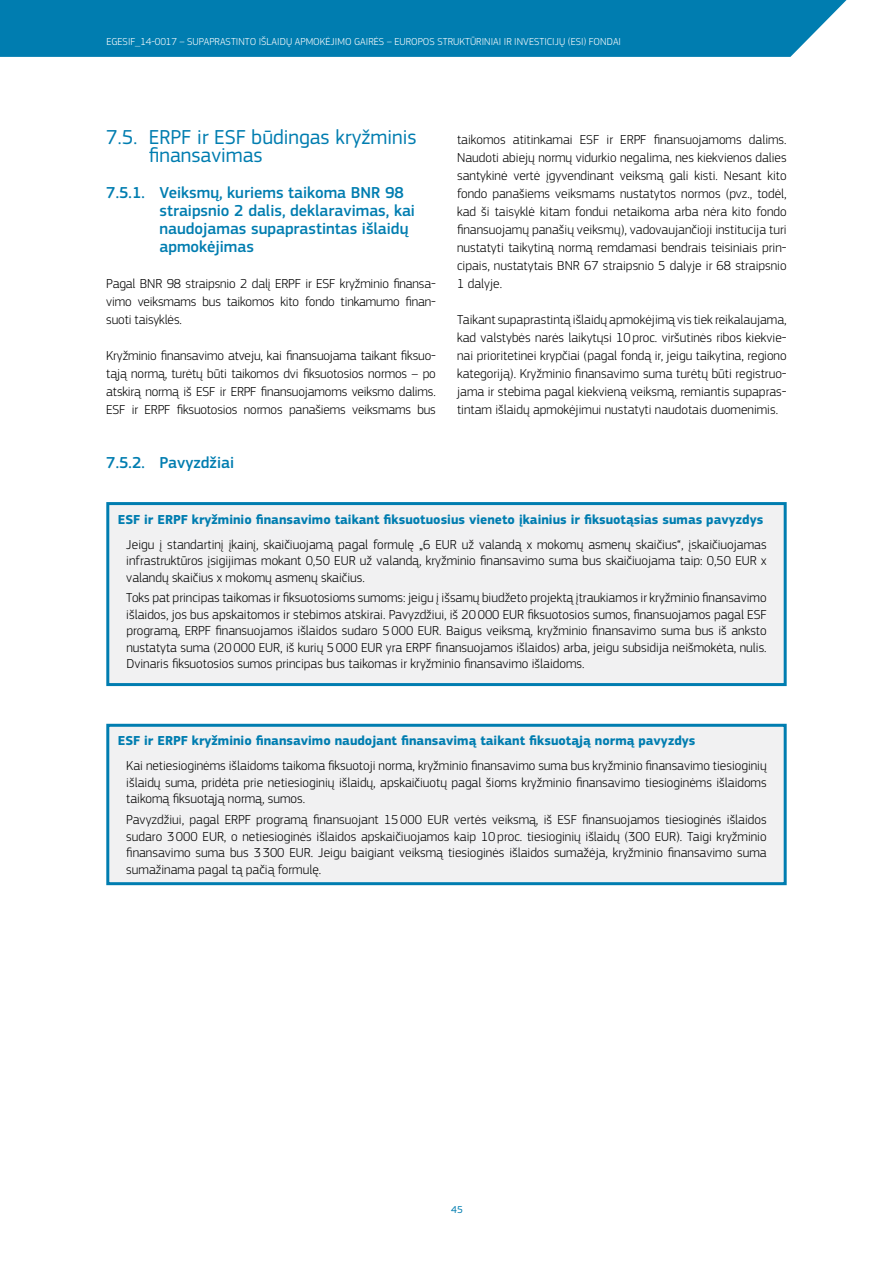
<style>
.page{position:relative;width:893px;height:1263px;background:#fff}
.page>*{position:absolute;margin:0;border:0;box-sizing:border-box;transform-origin:0 0}
.t1{font:21px/18px "EC Square Sans Pro";color:#007db0}
.t2{font:500 16.5px/18px "EC Square Sans Pro";color:#007db0}
.t3{font:300 13.5px/18px "EC Square Sans Pro";color:#000;text-align:justify}
.t4{font:700 13.5px "EC Square Sans Pro";color:#007db0}
.t5{font:300 10.5px "EC Square Sans Pro";letter-spacing:.005em;color:#fff}
.t6{font:10.5px "EC Square Sans Pro";color:#007db0}
</style>
<div class="page">
<div style="left:0;top:0;width:846px;height:57px;background:#007db0"></div>
<div style="left:108px;top:504px;width:677px;height:180px;background:#f1f1f2"></div>
<div style="left:106px;top:502px;width:681px;height:184px;border:3px solid #007db0"></div>
<div style="left:108px;top:725px;width:677px;height:159px;background:#f1f1f2"></div>
<div style="left:106px;top:724px;width:681px;height:161px;border:3px solid #007db0"></div>
<p class="t5" style="left:106px;top:35px;width:514px">EGESIF_14-0017 – Supaprasti nto išlai dų apmokėji mo gai rės – Europos struktūri niai i r i nvesti cijų (ESI) fondai</p>
<h1 class="t1" style="left:149px;top:128px;width:269px;text-indent:-43px">7.5. ERPF ir ESF būdingas kryžminis finansavimas</h1>
<p class="t2" style="left:159px;top:184px;width:257px;text-indent:-53px">7.5.1. Veiksmų, kuriems taikoma BNR 98 straipsnio 2 dalis, deklaravimas, kai naudojamas supaprastintas išlaidų apmokėjimas</p>
<p class="t3" style="left:106px;top:274px;width:331px">Pagal BNR 98 straipsnio 2 dalį ERPF ir ESF kryžminio finansa&shy;vimo veiksmams bus taikomos kito fondo tinkamumo finan&shy;suoti taisyklės.</p>
<p class="t3" style="left:106px;top:346px;width:331px">Kryžminio finansavimo atveju, kai finansuojama taikant fiksuo&shy;tąją normą, turėtų būti taikomos dvi fiksuotosios normos – po atskirą normą iš ESF ir ERPF finansuojamoms veiksmo dalims.<br>ESF ir ERPF fiksuotosios normos panašiems veiksmams bus</p>
<p class="t2" style="left:106px;top:454px;width:129px">7.5.2. Pavyzdžiai</p>
<p class="t3" style="left:457px;top:130px;width:331px">taikomos atitinkamai ESF ir ERPF finansuojamoms dalims.<br>Naudoti abiejų normų vidurkio negalima, nes kiekvienos dalies santykinė vertė įgyvendinant veiksmą gali kisti. Nesant kito fondo panašiems veiksmams nustatytos normos (pvz., todėl, kad ši taisyklė kitam fondui netaikoma arba nėra kito fondo finansuojamų panašių veiksmų), vadovaujančioji institucija turi nustatyti taikytiną normą remdamasi bendrais teisiniais prin&shy;cipais, nustatytais BNR 67 straipsnio 5 dalyje ir 68 straipsnio 1 dalyje.</p>
<p class="t3" style="left:457px;top:310px;width:331px">Taikant supaprastintą išlaidų apmokėjimą vis tiek reikalaujama, kad valstybės narės laikytųsi 10proc. viršutinės ribos kiekvie&shy;nai prioritetinei krypčiai (pagal fondą ir, jeigu taikytina, regiono kategoriją). Kryžminio finansavimo suma turėtų būti registruo&shy;jama ir stebima pagal kiekvieną veiksmą, remiantis supapras&shy;tintam išlaidų apmokėjimui nustatyti naudotais duomenimis.</p>
<p class="t4" style="left:118px;top:511px;width:647px">ESF ir ERPF kryžminio finansavimo taikant fiksuotuosius vieneto įkainius ir fiksuotąsias sumas pavyzdys</p>
<p class="t3" style="left:126px;top:536px;width:642px;line-height:16.5px">Jeigu į standartinį įkainį, skaičiuojamą pagal formulę „6 EUR už valandą x mokomų asmenų skaičius“, įskaičiuojamas infrastruktūros įsigijimas mokant 0,50 EUR už valandą, kryžminio finansavimo suma bus skaičiuojama taip: 0,50 EUR x valandų skaičius x mokomų asmenų skaičius.</p>
<p class="t3" style="left:126px;top:590px;width:642px;line-height:16.5px">Toks pat principas taikomas ir fiksuotosioms sumoms: jeigu į išsamų biudžeto projektą įtraukiamos ir kryžminio finansavimo išlaidos, jos bus apskaitomos ir stebimos atskirai. Pavyzdžiui, iš 20000 EUR fiksuotosios sumos, finansuojamos pagal ESF programą, ERPF finansuojamos išlaidos sudaro 5000 EUR. Baigus veiksmą, kryžminio finansavimo suma bus iš anksto nustatyta suma (20000 EUR, iš kurių 5000 EUR yra ERPF finansuojamos išlaidos) arba, jeigu subsidija neišmokėta, nulis.<br>Dvinaris fiksuotosios sumos principas bus taikomas ir kryžminio finansavimo išlaidoms.</p>
<p class="t4" style="left:118px;top:733px;width:579px">ESF ir ERPF kryžminio finansavimo naudojant finansavimą taikant fiksuotąją normą pavyzdys</p>
<p class="t3" style="left:126px;top:758px;width:642px;line-height:16.5px">Kai netiesioginėms išlaidoms taikoma fiksuotoji norma, kryžminio finansavimo suma bus kryžminio finansavimo tiesioginių išlaidų suma, pridėta prie netiesioginių išlaidų, apskaičiuotų pagal šioms kryžminio finansavimo tiesioginėms išlaidoms taikomą fiksuotąją normą, sumos.</p>
<p class="t3" style="left:126px;top:811px;width:642px;line-height:16.5px">Pavyzdžiui, pagal ERPF programą finansuojant 15000 EUR vertės veiksmą, iš ESF finansuojamos tiesioginės išlaidos sudaro 3000 EUR, o netiesioginės išlaidos apskaičiuojamos kaip 10proc. tiesioginių išlaidų (300 EUR). Taigi kryžminio finansavimo suma bus 3300 EUR. Jeigu baigiant veiksmą tiesioginės išlaidos sumažėja, kryžminio finansavimo suma sumažinama pagal tą pačią formulę.</p>
<p class="t6" style="left:451px;top:1203px;width:13px">45</p>
</div>
